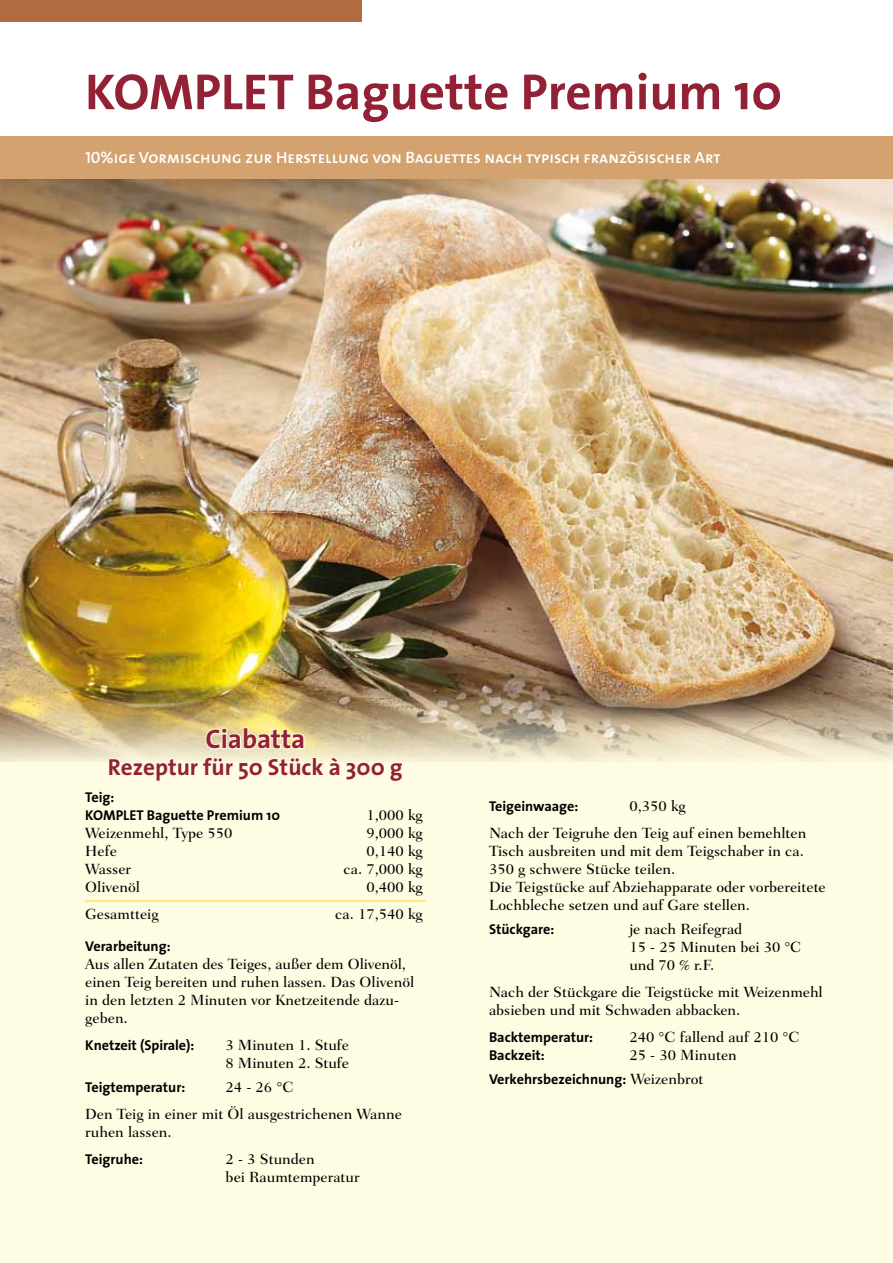
<style>
.page{position:relative;width:893px;height:1263px;background:#fff}
.page>*{position:absolute;margin:0;border:0;box-sizing:border-box;transform-origin:0 0}
.t1{font:700 51px "The Sans";color:#932136}
.t2{font:700 27px "The Sans";color:#932136}
.t3{font:700 23.25px "The Sans";color:#932136}
.t4{font:16.5px "The Sans Semi Bold Caps";color:#fff}
.t5{font:500 15px/18px "Fairfield LH";color:#000}
.t6{font:700 14.25px/18px "The Sans";color:#000}
.s1{font-family:"Fairfield LH";font-weight:500;font-size:15px}
</style>
<div class="page">
<div style="left:0;top:174px;width:893px;height:1089px;background:#fffce4"></div>
<img style="left:0;top:179px;width:893px;height:582px">
<div style="left:0;top:0;width:361px;height:21px;background:#b26a40"></div>
<svg style="left:107px;top:726px;width:297px;height:36px"></svg>
<hr style="left:85px;top:900px;width:340px;height:1px;background:#ffd853">
<div style="left:0;top:136px;width:893px;height:43px;background:#d3a26e"></div>
<h1 class="t1" style="left:85px;top:49px;width:699px">KOMPLET Baguette Premium 10</h1>
<p class="t4" style="left:85px;top:144px;width:637px">10%ige Vormischung zur Herstellung von Baguettes nach typisch französischer Art</p>
<h2 class="t2" style="left:205px;top:716px;width:101px">Ciabatta</h2>
<h3 class="t3" style="left:108px;top:748px;width:296px">Rezeptur für 50 Stück à 300 g</h3>
<p class="t6" style="left:85px;top:788px;width:196px">Teig:<br>KOMPLET Baguette Premium 10</p>
<p class="t5" style="left:366px;top:806px;width:58px">1,000 kg</p>
<p class="t5" style="left:85px;top:824px;width:149px">Weizenmehl, Type 550</p>
<p class="t5" style="left:366px;top:824px;width:58px">9,000 kg</p>
<p class="t5" style="left:85px;top:842px;width:33px">Hefe</p>
<p class="t5" style="left:366px;top:842px;width:58px">0,140 kg</p>
<p class="t5" style="left:85px;top:860px;width:47px">Wasser</p>
<p class="t5" style="left:344px;top:860px;width:81px">ca. 7,000 kg</p>
<p class="t5" style="left:85px;top:878px;width:56px">Olivenöl</p>
<p class="t5" style="left:366px;top:878px;width:58px">0,400 kg</p>
<p class="t5" style="left:85px;top:905px;width:75px">Gesamtteig</p>
<p class="t5" style="left:335px;top:905px;width:89px">ca. 17,540 kg</p>
<p class="t6" style="left:85px;top:937px;width:87px">Verarbeitung:</p>
<p class="t5" style="left:85px;top:955px;width:331px">Aus allen Zutaten des Teiges, außer dem Olivenöl, einen Teig bereiten und ruhen lassen. Das Olivenöl in den letzten 2 Minuten vor Knetzeitende dazu&shy;geben.</p>
<p class="t6" style="left:85px;top:1036px;width:111px">Knetzeit (Spirale):</p>
<p class="t5" style="left:226px;top:1036px;width:125px">3 Minuten 1. Stufe<br>8 Minuten 2. Stufe</p>
<p class="t6" style="left:85px;top:1078px;width:101px">Teigtemperatur:</p>
<p class="t5" style="left:85px;top:1074px;width:318px;line-height:27px;text-indent:140px">24 - 26 °C<br>Den Teig in einer mit Öl ausgestrichenen Wanne</p>
<p class="t5" style="left:85px;top:1123px;width:88px">ruhen lassen.</p>
<p class="t6" style="left:85px;top:1150px;width:59px">Teigruhe:</p>
<p class="t5" style="left:226px;top:1150px;width:136px">2 - 3 Stunden<br>bei Raumtemperatur</p>
<p class="t5" style="left:489px;top:793px;width:319px;line-height:27px;text-indent:140px">0,350 kg<br>Nach der Teigruhe den Teig auf einen bemehlten</p>
<p class="t5" style="left:489px;top:842px;width:338px">Tisch ausbreiten und mit dem Teigschaber in ca.<br>350 g schwere Stücke teilen.<br>Die Teigstücke auf Abziehapparate oder vorbereitete Lochbleche setzen und auf Gare stellen.</p>
<p class="t6" style="left:489px;top:920px;width:67px">Stückgare:</p>
<p class="t5" style="left:629px;top:920px;width:174px">je nach Reifegrad<br>15 - 25 Minuten bei 30 °C und 70 % r.F.</p>
<p class="t5" style="left:489px;top:983px;width:335px">Nach der Stückgare die Teigstücke mit Weizenmehl absieben und mit Schwaden abbacken.</p>
<p class="t6" style="left:489px;top:1028px;width:106px">Backtemperatur:</p>
<p class="t5" style="left:629px;top:1028px;width:172px">240 °C fallend auf 210 °C</p>
<p class="t6" style="left:489px;top:1046px;width:57px">Backzeit:</p>
<p class="t5" style="left:629px;top:1046px;width:109px">25 - 30 Minuten</p>
<p class="t6" style="left:489px;top:1070px;width:216px">Verkehrsbezeichnung: <span class="s1">Weizenbrot</span></p>
<p class="t6" style="left:489px;top:797px;width:91px">Teigeinwaage:</p>
</div>
